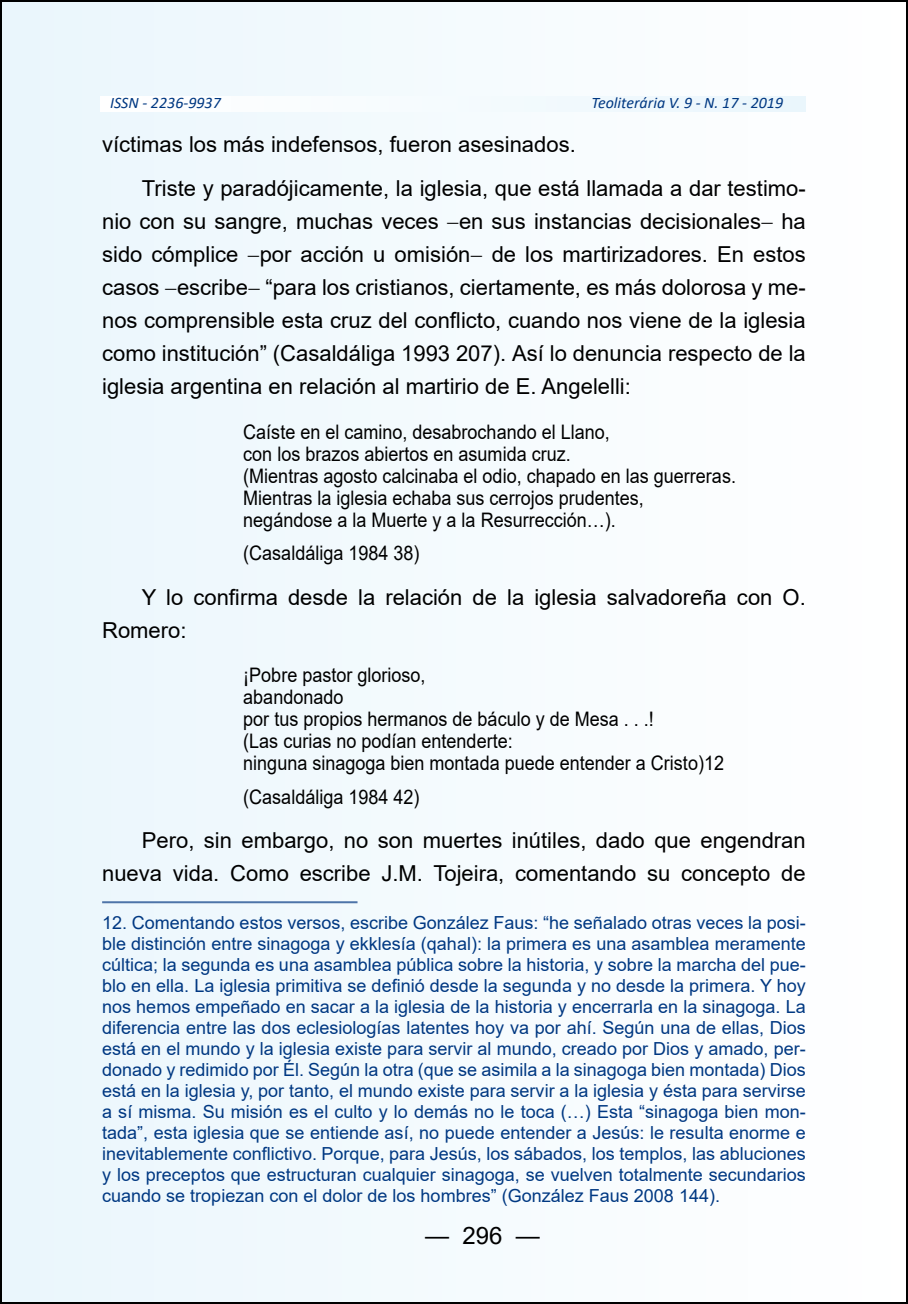
<style>
.page{position:relative;width:908px;height:1304px;background:#fff}
.page>*{position:absolute;margin:0;border:0;box-sizing:border-box;transform-origin:0 0}
.t1{font:24px "Arial";color:#000}
.t2{font:22px/33px "Arial";color:#000}
.t3{font:20px/22px "Arial";color:#000;scale:.9 1}
.t4{font:18px/21px "Arial";color:#003882;text-align:justify}
.t5{font:italic 16px "Calibri";color:#003882}
</style>
<div class="page">
<div style="left:1px;top:1px;width:905px;height:1302px;background:#f4fbfe"></div>
<hr style="left:102px;top:901px;width:255px;height:2px;background:#4d74a8">
<p class="t5" style="left:110px;top:92px;width:112px">ISSN - 2236-9937</p>
<p class="t5" style="left:591px;top:92px;width:193px">Teoliterária V. 9 - N. 17 - 2019</p>
<p class="t2" style="left:142px;top:122px;width:665px;line-height:44.4px;text-indent:-40px">víctimas los más indefensos, fueron asesinados.<br>Triste y paradójicamente, la iglesia, que está llamada a dar testimo-</p>
<p class="t2" style="left:102px;top:205px;width:705px;text-align:justify">nio con su sangre, muchas veces −en sus instancias decisionales− ha sido cómplice −por acción u omisión− de los martirizadores. En estos casos −escribe− “para los cristianos, ciertamente, es más dolorosa y me&shy;nos comprensible esta cruz del conflicto, cuando nos viene de la iglesia como institución” (Casaldáliga 1993 207). Así lo denuncia respecto de la iglesia argentina en relación al martirio de E. Angelelli:</p>
<p class="t3" style="left:243px;top:421px;width:548px">Caíste en el camino, desabrochando el Llano,<br>con los brazos abiertos en asumida cruz.<br>(Mientras agosto calcinaba el odio, chapado en las guerreras.<br>Mientras la iglesia echaba sus cerrojos prudentes, negándose a la Muerte y a la Resurrección…).</p>
<p class="t3" style="left:243px;top:542px;width:197px">(Casaldáliga 1984 38)</p>
<p class="t2" style="left:102px;top:580px;width:704px;text-indent:40px">Y lo confirma desde la relación de la iglesia salvadoreña con O.<br>Romero:</p>
<p class="t3" style="left:243px;top:664px;width:535px">¡Pobre pastor glorioso,<br>abandonado<br>por tus propios hermanos de báculo y de Mesa . . .!<br>(Las curias no podían entenderte:<br>ninguna sinagoga bien montada puede entender a Cristo)12</p>
<p class="t3" style="left:243px;top:786px;width:197px">(Casaldáliga 1984 42)</p>
<p class="t2" style="left:102px;top:824px;width:704px;text-align:right">Pero, sin embargo, no son muertes inútiles, dado que engendran nueva vida. Como escribe J.M. Tojeira, comentando su concepto de</p>
<p class="t4" style="left:102px;top:912px;width:705px">12. Comentando estos versos, escribe González Faus: “he señalado otras veces la posi&shy;ble distinción entre sinagoga y ekklesía (qahal): la primera es una asamblea meramente cúltica; la segunda es una asamblea pública sobre la historia, y sobre la marcha del pue&shy;blo en ella. La iglesia primitiva se definió desde la segunda y no desde la primera. Y hoy nos hemos empeñado en sacar a la iglesia de la historia y encerrarla en la sinagoga. La diferencia entre las dos eclesiologías latentes hoy va por ahí. Según una de ellas, Dios está en el mundo y la iglesia existe para servir al mundo, creado por Dios y amado, per&shy;donado y redimido por Él. Según la otra (que se asimila a la sinagoga bien montada) Dios está en la iglesia y, por tanto, el mundo existe para servir a la iglesia y ésta para servirse a sí misma. Su misión es el culto y lo demás no le toca (…) Esta “sinagoga bien mon&shy;tada”, esta iglesia que se entiende así, no puede entender a Jesús: le resulta enorme e inevitablemente conflictivo. Porque, para Jesús, los sábados, los templos, las abluciones y los preceptos que estructuran cualquier sinagoga, se vuelven totalmente secundarios cuando se tropiezan con el dolor de los hombres” (González Faus 2008 144).</p>
<h1 class="t1" style="left:425px;top:1218px;width:116px">— 296 —</h1>
</div>
